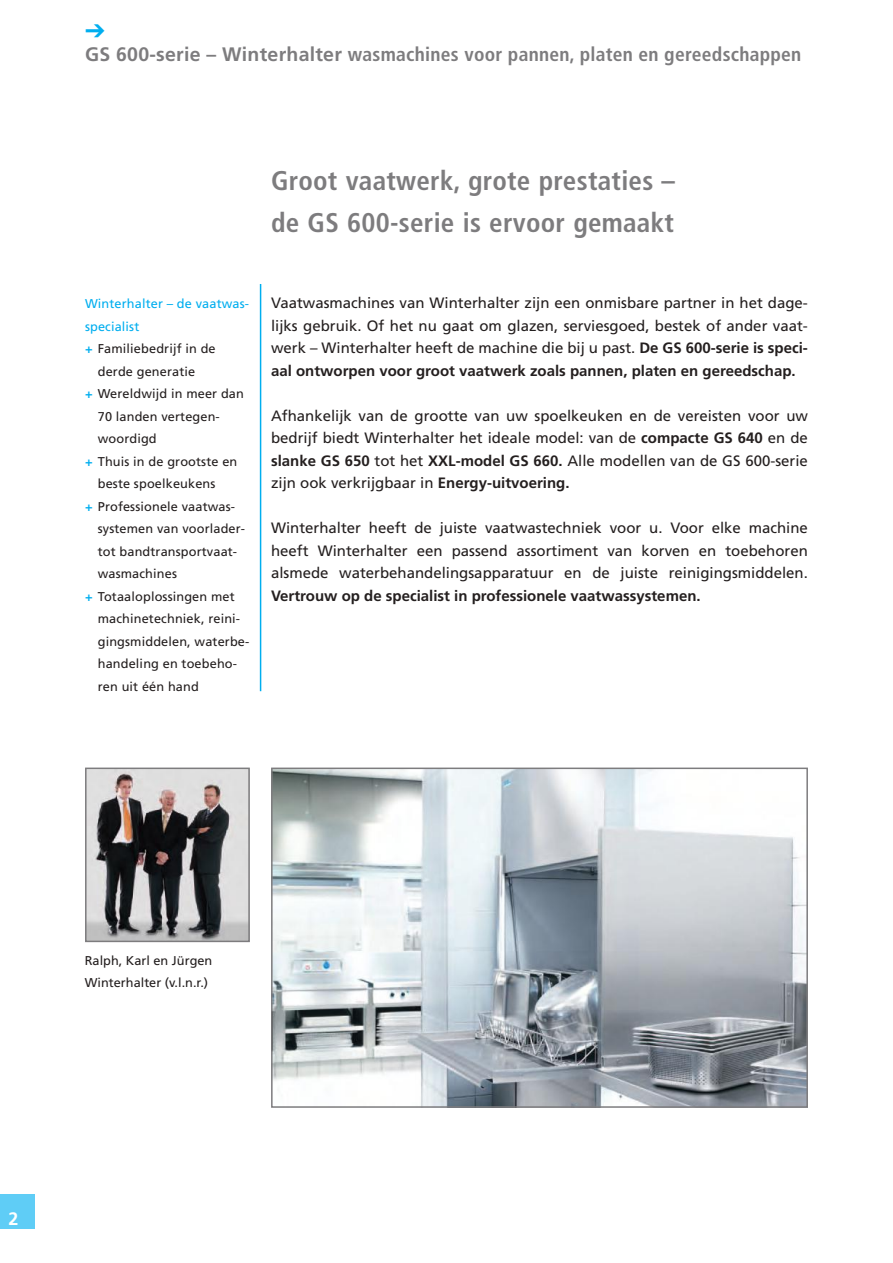
<style>
.page{position:relative;width:893px;height:1263px;background:#fff}
.page>*{position:absolute;margin:0;border:0;box-sizing:border-box;transform-origin:0 0}
.t1{font:700 condensed 27px/42px "Frutiger";letter-spacing:.01em;color:#7d7c7e}
.t2{font:700 condensed 19.5px "Frutiger";letter-spacing:.015em;color:#7d7c7e}
.t3{font:700 18px "Frutiger";color:#fff}
.t4{font:15px/22.5px "Frutiger";color:#241f1f;text-align:justify}
.t5{font:700 15px "Frutiger";color:#241f1f}
.t6{font:12.75px/22.5px "Frutiger";letter-spacing:.01em;color:#241f1f}
.t7{font:12.75px "Frutiger";letter-spacing:.01em;color:#00aeef}
.s1{font-stretch:normal}
.s2{font-weight:700;color:#00aeef}
.s3{font-weight:700}
</style>
<div class="page">
<div style="left:0;top:1195px;width:34px;height:34px;background:#5fcdf6"></div>
<img style="left:274px;top:770px;width:531px;height:335px">
<div style="left:271px;top:767px;width:537px;height:341px;border:2px solid #7d7c7e"></div>
<img style="left:88px;top:770px;width:159px;height:169px">
<div style="left:85px;top:767px;width:165px;height:175px;border:2px solid #7d7c7e"></div>
<hr style="left:260px;top:284px;width:1px;height:407px;background:#00aeef">
<h2 class="t2" style="left:85px;top:42px;width:718px"><span class="s1">GS 600-serie – Winterhalter</span> wasmachines voor pannen, platen en gereedschappen</h2>
<h1 class="t1" style="left:271px;top:160px;width:406px">Groot vaatwerk, grote prestaties – de GS 600-serie is ervoor gemaakt</h1>
<p class="t7" style="left:85px;top:296px;width:166px">Winterhalter – de vaatwas-</p>
<p class="t7" style="left:85px;top:319px;width:56px">specialist</p>
<p class="t6" style="left:85px;top:337px;width:132px"><span class="s2">+</span> Familiebedrijf in de</p>
<p class="t6" style="left:98px;top:360px;width:99px">derde generatie</p>
<p class="t6" style="left:85px;top:382px;width:160px"><span class="s2">+</span> Wereldwijd in meer dan</p>
<p class="t6" style="left:98px;top:405px;width:124px">70 landen vertegen-</p>
<p class="t6" style="left:98px;top:427px;width:60px">woordigd</p>
<p class="t6" style="left:85px;top:450px;width:154px"><span class="s2">+</span> Thuis in de grootste en</p>
<p class="t6" style="left:98px;top:472px;width:119px">beste spoelkeukens</p>
<p class="t6" style="left:85px;top:495px;width:152px"><span class="s2">+</span> Professionele vaatwas-</p>
<p class="t6" style="left:98px;top:517px;width:149px">systemen van voorlader-</p>
<p class="t6" style="left:98px;top:540px;width:141px">tot bandtransportvaat-</p>
<p class="t6" style="left:98px;top:562px;width:81px">wasmachines</p>
<p class="t6" style="left:85px;top:585px;width:151px"><span class="s2">+</span> Totaaloplossingen met</p>
<p class="t6" style="left:98px;top:607px;width:144px">machinetechniek, reini-</p>
<p class="t6" style="left:98px;top:630px;width:153px">gingsmiddelen, waterbe-</p>
<p class="t6" style="left:98px;top:653px;width:141px">handeling en toebeho-</p>
<p class="t6" style="left:98px;top:675px;width:103px">ren uit één hand</p>
<p class="t4" style="left:271px;top:292px;width:538px">Vaatwasmachines van Winterhalter zijn een onmisbare partner in het dage&shy;lijks gebruik. Of het nu gaat om glazen, serviesgoed, bestek of ander vaat&shy;werk – Winterhalter heeft de machine die bij u past. <span class="s3">De GS 600-serie is speci&shy;aal ontworpen voor groot vaatwerk zoals pannen, platen en gereedschap.</span></p>
<p class="t4" style="left:271px;top:404px;width:538px">Afhankelijk van de grootte van uw spoelkeuken en de vereisten voor uw bedrijf biedt Winterhalter het ideale model: van de <span class="s3">compacte GS 640</span> en de <span class="s3">slanke GS 650</span> tot het <span class="s3">XXL-model GS 660.</span> Alle modellen van de GS 600-serie zijn ook verkrijgbaar in <span class="s3">Energy-uitvoering.</span></p>
<p class="t4" style="left:271px;top:517px;width:538px">Winterhalter heeft de juiste vaatwastechniek voor u. Voor elke machine heeft Winterhalter een passend assortiment van korven en toebehoren alsmede waterbehandelingsapparatuur en de juiste reinigingsmiddelen.</p>
<p class="t5" style="left:271px;top:587px;width:431px">Vertrouw op de specialist in professionele vaatwassystemen.</p>
<p class="t6" style="left:85px;top:949px;width:129px">Ralph, Karl en Jürgen<br>Winterhalter (v.l.n.r.)</p>
<p class="t3" style="left:9px;top:1208px;width:12px">2</p>
</div>
